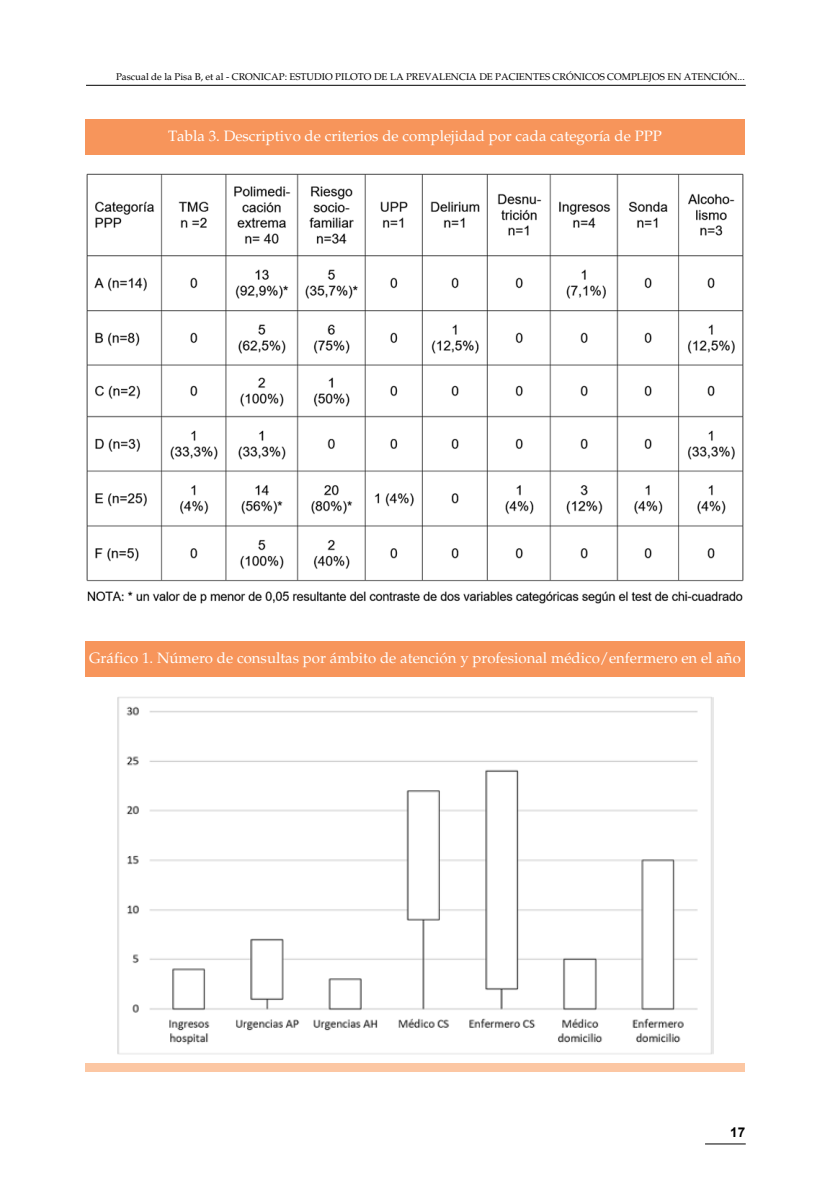
<style>
.page{position:relative;width:830px;height:1191px;background:#fff}
.page>*{position:absolute;margin:0;border:0;box-sizing:border-box;transform-origin:0 0}
.t1{font:15px "Palatino";color:#fff}
.t2{font:700 13.5px "Arial";color:#000}
.t3{font:9.75px "Palatino";color:#000}
</style>
<div class="page">
<hr style="left:704px;top:1143px;width:41px;height:1px;background:#000">
<hr style="left:86px;top:85px;width:659px;height:1px;background:#000">
<div style="left:85px;top:119px;width:659px;height:36px;background:#f7955b"></div>
<div style="left:85px;top:641px;width:659px;height:36px;background:#f7955b"></div>
<div style="left:85px;top:1063px;width:659px;height:9px;background:#fcc7a3"></div>
<img style="left:117px;top:697px;width:595px;height:358px">
<img style="left:86px;top:173px;width:658px;height:431px">
<p class="t3" style="left:116px;top:71px;width:630px">Pascual de la Pisa B, et al - CRONICAP: ESTUDIO PILOTO DE LA PREVALENCIA DE PACIENTES CRÓNICOS COMPLEJOS EN ATENCIÓN...</p>
<p class="t1" style="left:168px;top:127px;width:495px">Tabla 3. Descriptivo de criterios de complejidad por cada categoría de PPP</p>
<p class="t1" style="left:89px;top:649px;width:653px">Gráfico 1. Número de consultas por ámbito de atención y profesional médico/enfermero en el año</p>
<p class="t2" style="left:730px;top:1122px;width:17px">17</p>
</div>
